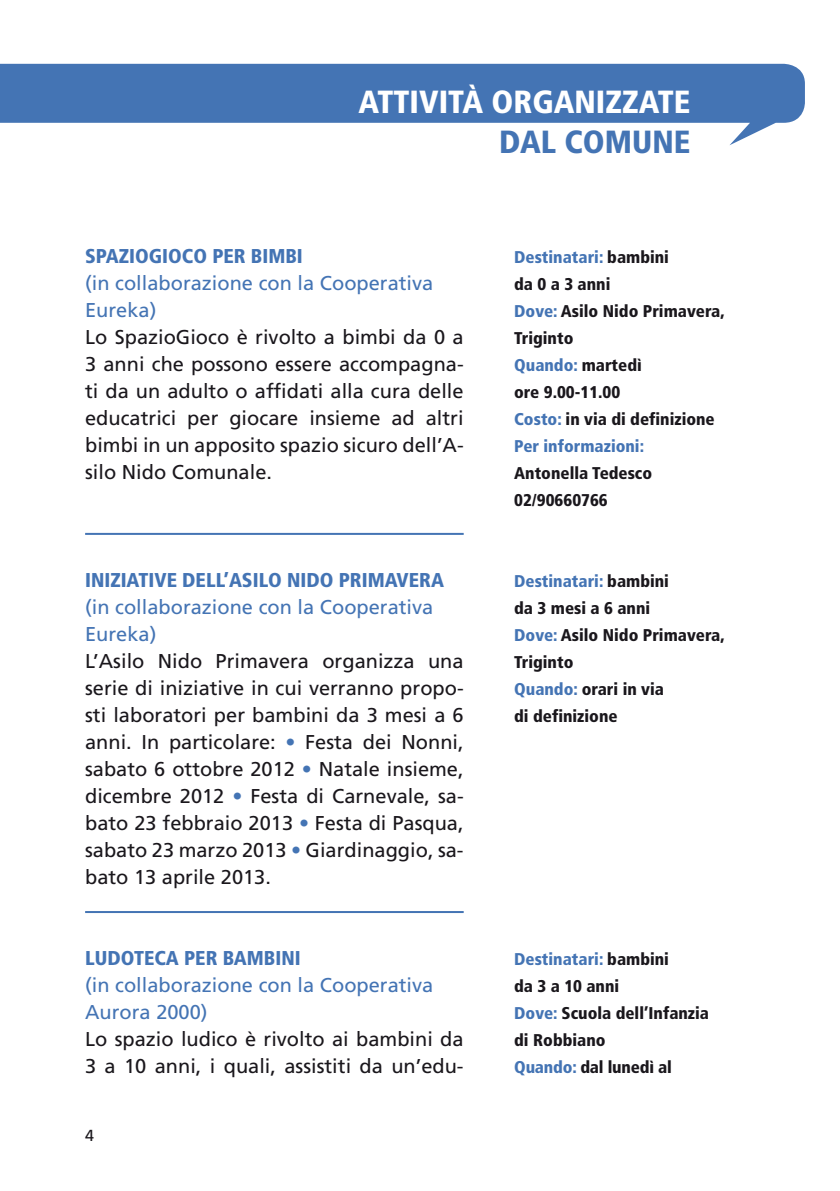
<style>
.page{position:relative;width:840px;height:1191px;background:#fff}
.page>*{position:absolute;margin:0;border:0;box-sizing:border-box;transform-origin:0 0}
.t1{font:900 condensed 32px "Frutiger LT Std";color:#fff}
.t2{font:900 condensed 32px "Frutiger LT Std";color:#4474b4}
.t3{font:20px/27px "Frutiger LT Std";color:#1a171c;text-align:justify}
.t4{font:20px/27px "Frutiger LT Std";color:#4474b4}
.t5{font:900 condensed 20px "Frutiger LT Std";color:#4474b4}
.t6{font:900 condensed 17px/27px "Frutiger LT Std";color:#1a171c}
.t7{font:16px "Frutiger LT Std";color:#1a171c}
.s1{color:#4474b4}
</style>
<div class="page">
<svg style="left:0;top:64px;width:804px;height:81px;fill:#4474b4"></svg>
<hr style="left:85px;top:533px;width:378px;height:2px;background:#4474b4">
<hr style="left:85px;top:911px;width:378px;height:2px;background:#4474b4">
<h1 class="t1" style="left:358px;top:83px;width:333px">ATTIVITÀ ORGANIZZATE</h1>
<h1 class="t2" style="left:499px;top:123px;width:192px">DAL COMUNE</h1>
<p class="t5" style="left:85px;top:244px;width:22px">Spazio</p>
<p class="t5" style="left:149px;top:244px;width:25px">Gioco</p>
<p class="t5" style="left:212px;top:244px;width:12px">per</p>
<p class="t5" style="left:251px;top:244px;width:11px">bimbi</p>
<p class="t4" style="left:85px;top:269px;width:349px">(in collaborazione con la Cooperativa<br>Eureka)</p>
<p class="t3" style="left:85px;top:323px;width:380px">Lo SpazioGioco è rivolto a bimbi da 0 a 3 anni che possono essere accompagna&shy;ti da un adulto o affidati alla cura delle educatrici per giocare insieme ad altri bimbi in un apposito spazio sicuro dell’A&shy;silo Nido Comunale.</p>
<p class="t5" style="left:85px;top:568px;width:17px">Iniziative</p>
<p class="t5" style="left:182px;top:568px;width:12px">dell</p>
<p class="t5" style="left:224px;top:568px;width:29px">’Asilo</p>
<p class="t5" style="left:287px;top:568px;width:25px">Nido</p>
<p class="t5" style="left:338px;top:568px;width:24px">Primavera</p>
<p class="t4" style="left:85px;top:593px;width:349px">(in collaborazione con la Cooperativa<br>Eureka)</p>
<p class="t3" style="left:85px;top:647px;width:380px">L’Asilo Nido Primavera organizza una serie di iniziative in cui verranno propo&shy;sti laboratori per bambini da 3 mesi a 6 anni. In particolare: <span class="s1">•</span> Festa dei Nonni, sabato 6 ottobre 2012 <span class="s1">•</span> Natale insieme, dicembre 2012 <span class="s1">•</span> Festa di Carnevale, sa&shy;bato 23 febbraio 2013 <span class="s1">•</span> Festa di Pasqua, sabato 23 marzo 2013 <span class="s1">•</span> Giardinaggio, sa&shy;bato 13 aprile 2013.</p>
<p class="t5" style="left:85px;top:946px;width:23px">Ludoteca</p>
<p class="t5" style="left:184px;top:946px;width:12px">per</p>
<p class="t5" style="left:223px;top:946px;width:12px">bambini</p>
<p class="t4" style="left:85px;top:971px;width:349px">(in collaborazione con la Cooperativa<br>Aurora 2000)</p>
<p class="t3" style="left:85px;top:1025px;width:380px">Lo spazio ludico è rivolto ai bambini da<br>3 a 10 anni, i quali, assistiti da un’edu-</p>
<p class="t7" style="left:85px;top:1125px;width:10px">4</p>
<p class="t6" style="left:514px;top:243px;width:212px"><span class="s1">Destinatari:</span> bambini<br>da 0 a 3 anni<br><span class="s1">Dove:</span> Asilo Nido Primavera,<br>Triginto<br><span class="s1">Quando:</span> martedì<br>ore 9.00-11.00<br><span class="s1">Costo:</span> in via di definizione<br><span class="s1">Per informazioni:</span></p>
<p class="t6" style="left:514px;top:459px;width:139px">Antonella Tedesco<br>02/90660766</p>
<p class="t6" style="left:514px;top:567px;width:212px"><span class="s1">Destinatari:</span> bambini<br>da 3 mesi a 6 anni<br><span class="s1">Dove:</span> Asilo Nido Primavera,<br>Triginto<br><span class="s1">Quando:</span> orari in via<br>di definizione</p>
<p class="t6" style="left:514px;top:945px;width:196px"><span class="s1">Destinatari:</span> bambini<br>da 3 a 10 anni<br><span class="s1">Dove:</span> Scuola dell’Infanzia di Robbiano<br><span class="s1">Quando:</span> dal lunedì al</p>
</div>
